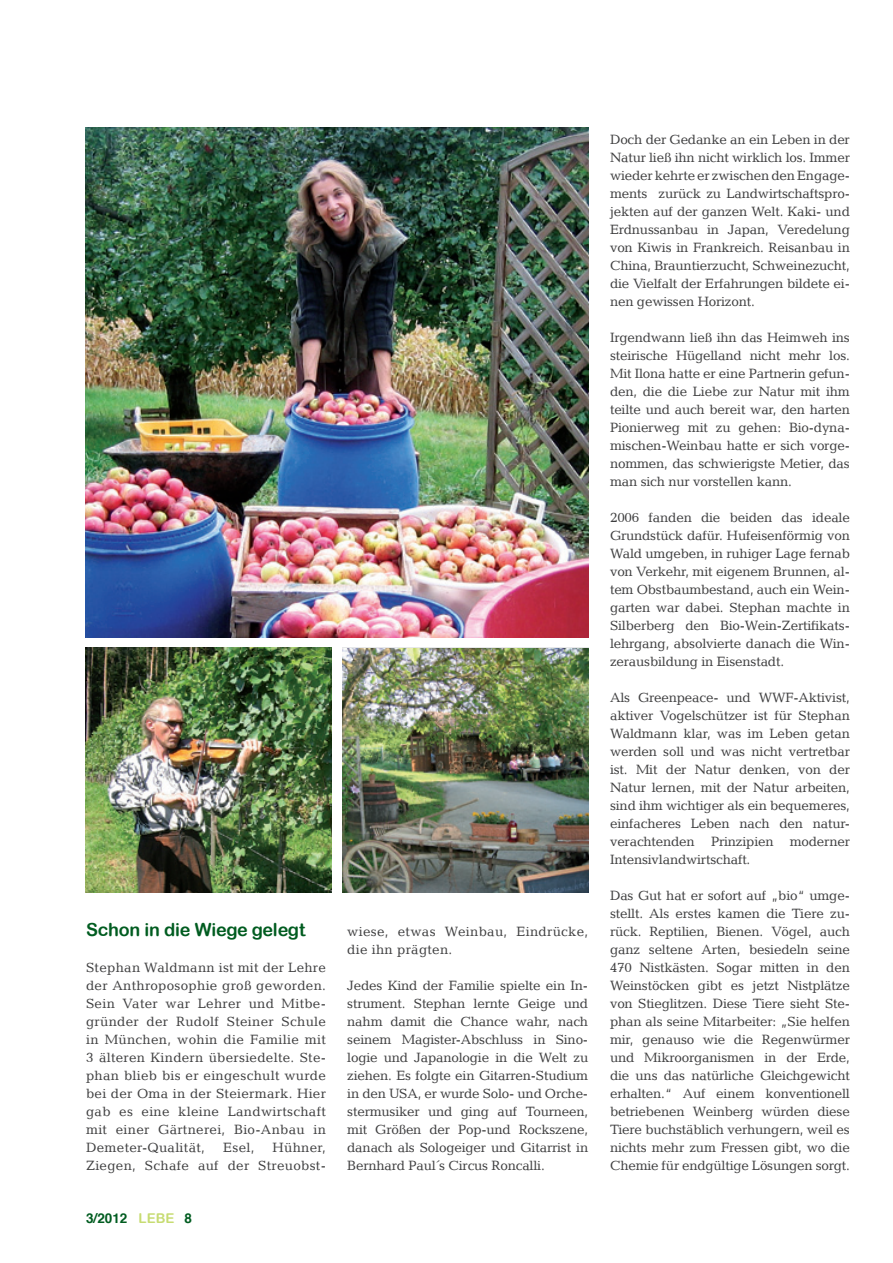
<style>
.page{position:relative;width:893px;height:1263px;background:#fff}
.page>*{position:absolute;margin:0;border:0;box-sizing:border-box;transform-origin:0 0}
.fließtext{font:18px "Arial Rounded MT Bold";letter-spacing:-.01em;color:#015c20}
.fließtext-2{font:13.5px/18px "Candida LT";letter-spacing:-.015em;color:#3e3e3f;text-align:justify}
.fließtext-3{font:13.5px/18px "Candida LT";letter-spacing:.02em;color:#3e3e3f;text-align:right}
.t1{font:700 13.5px "Helvetica";color:#015c20}
.s1{font-family:"Arial Rounded MT Bold";font-weight:400;color:#c7dc72}
</style>
<div class="page">
<img style="left:85px;top:128px;width:503px;height:510px">
<img style="left:85px;top:648px;width:246px;height:245px">
<img style="left:342px;top:648px;width:246px;height:245px">
<p class="fließtext" style="left:86px;top:919px;width:221px">Schon in die Wiege gelegt</p>
<p class="fließtext-2" style="left:86px;top:958px;width:241px">Stephan Waldmann ist mit der Lehre der Anthroposophie groß geworden.<br>Sein Vater war Lehrer und Mitbe&shy;gründer der Rudolf Steiner Schule in München, wohin die Familie mit 3 älteren Kindern übersiedelte. Ste&shy;phan blieb bis er eingeschult wurde bei der Oma in der Steiermark. Hier gab es eine kleine Landwirtschaft mit einer Gärtnerei, Bio-Anbau in Demeter-Qualität,</p>
<p class="fließtext-3" style="left:86px;top:1138px;width:241px">Hühner,<br>Ziegen, Schafe auf der Streuobst-</p>
<p class="fließtext-2" style="left:223px;top:1138px;width:33px">Esel,</p>
<p class="t1" style="left:86px;top:1207px;width:108px">3/2012 <span class="s1">LEBE</span> 8</p>
<p class="fließtext-3" style="left:347px;top:922px;width:242px;text-align:left">wiese, etwas Weinbau, Eindrücke, die ihn prägten.</p>
<p class="fließtext-2" style="left:347px;top:976px;width:242px">Jedes Kind der Familie spielte ein In&shy;strument. Stephan lernte Geige und nahm damit die Chance wahr, nach seinem Magister-Abschluss in Sino&shy;logie und Japanologie in die Welt zu ziehen. Es folgte ein Gitarren-Studium in den USA, er wurde Solo- und Orche&shy;stermusiker und ging auf Tourneen, mit Größen der Pop-und Rockszene, danach als Sologeiger und Gitarrist in Bernhard Paul´s Circus Roncalli.</p>
<p class="fließtext-2" style="left:610px;top:130px;width:241px">Doch der Gedanke an ein Leben in der Natur ließ ihn nicht wirklich los. Immer wieder kehrte er zwischen den Engage&shy;ments zurück zu Landwirtschaftspro&shy;jekten auf der ganzen Welt. Kaki- und Erdnussanbau in Japan, Veredelung von Kiwis in Frankreich. Reisanbau in China, Brauntierzucht, Schweinezucht, die Vielfalt der Erfahrungen bildete ei&shy;nen gewissen Horizont.</p>
<p class="fließtext-2" style="left:610px;top:328px;width:241px">Irgendwann ließ ihn das Heimweh ins steirische Hügelland nicht mehr los.<br>Mit Ilona hatte er eine Partnerin gefun&shy;den, die die Liebe zur Natur mit ihm teilte und auch bereit war, den harten Pionierweg mit zu gehen: Bio-dyna&shy;mischen-Weinbau hatte er sich vorge&shy;nommen, das schwierigste Metier, das man sich nur vorstellen kann.</p>
<p class="fließtext-2" style="left:610px;top:508px;width:241px">2006 fanden die beiden das ideale Grundstück dafür. Hufeisenförmig von Wald umgeben, in ruhiger Lage fernab von Verkehr, mit eigenem Brunnen, al&shy;tem Obstbaumbestand, auch ein Wein&shy;garten war dabei. Stephan machte in Silberberg den Bio-Wein-Zertifikats&shy;lehrgang, absolvierte danach die Win&shy;zerausbildung in Eisenstadt.</p>
<p class="fließtext-2" style="left:610px;top:688px;width:241px">Als Greenpeace- und WWF-Aktivist, aktiver Vogelschützer ist für Stephan Waldmann klar, was im Leben getan werden soll und was nicht vertretbar ist. Mit der Natur denken, von der Natur lernen, mit der Natur arbeiten, sind ihm wichtiger als ein bequemeres, einfacheres Leben nach den natur&shy;verachtenden Prinzipien moderner Intensivlandwirtschaft.</p>
<p class="fließtext-2" style="left:610px;top:886px;width:241px">Das Gut hat er sofort auf „bio“ umge&shy;stellt. Als erstes kamen die Tiere zu&shy;rück. Reptilien, Bienen. Vögel, auch ganz seltene Arten, besiedeln seine 470 Nistkästen. Sogar mitten in den Weinstöcken gibt es jetzt Nistplätze von Stieglitzen. Diese Tiere sieht Ste&shy;phan als seine Mitarbeiter: „Sie helfen mir, genauso wie die Regenwürmer und Mikroorganismen in der Erde, die uns das natürliche Gleichgewicht erhalten.“ Auf einem konventionell betriebenen Weinberg würden diese Tiere buchstäblich verhungern, weil es nichts mehr zum Fressen gibt, wo die Chemie für endgültige Lösungen sorgt.</p>
</div>
